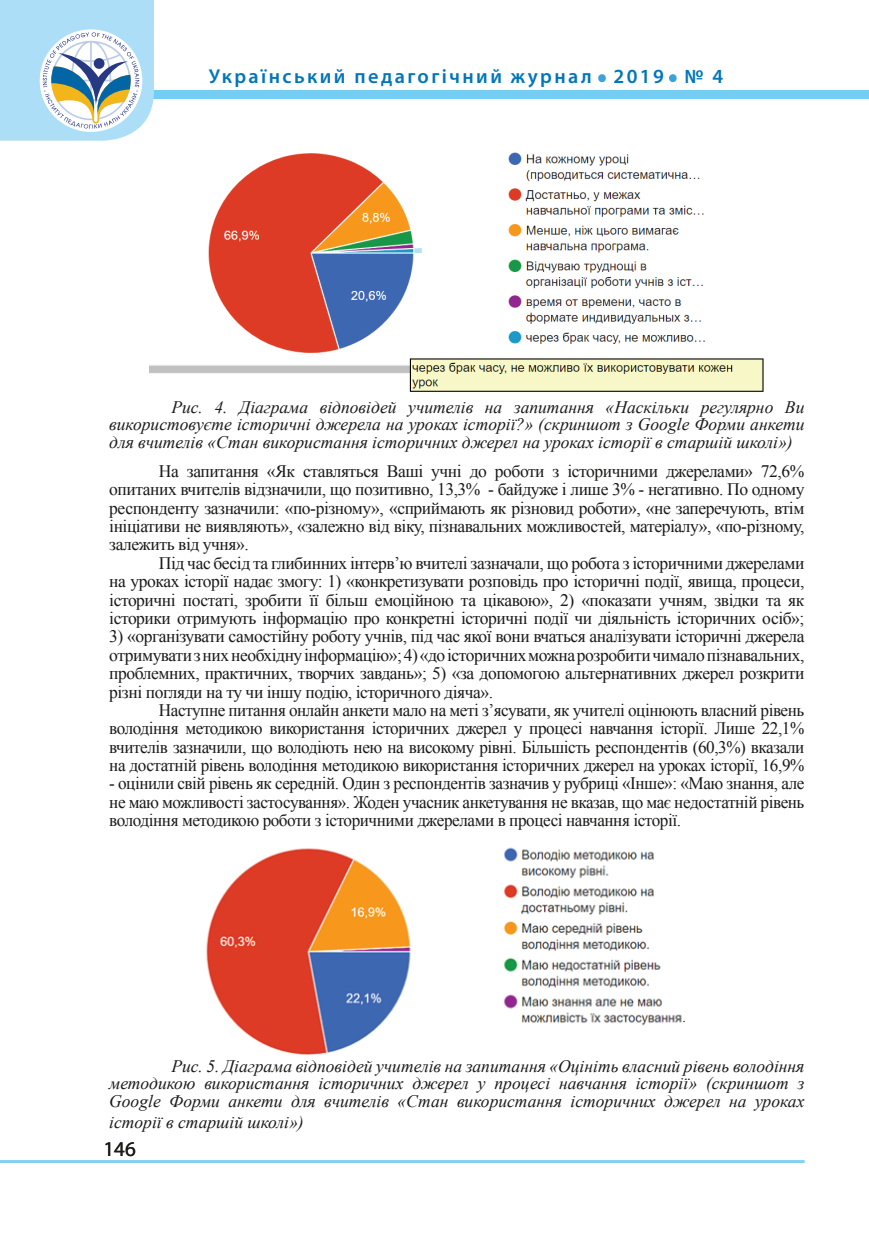
<style>
.page{position:relative;width:869px;height:1241px;background:#fff}
.page>*{position:absolute;margin:0;border:0;box-sizing:border-box;transform-origin:0 0}
.t1{font:600 50.4px "Myriad Pro";color:#3ca2da}
.t2{font:21px "Myriad Pro";color:#1a1a19}
.t3{font:600 20.12px "Myriad Pro";letter-spacing:.12em;color:#0076bb}
.Стиль_абзаца_1222222{font:17.5px/18.4px "Times New Roman";letter-spacing:-.025em;color:#1a1a19;text-align:justify}
.t4{font:italic 17.5px/17.5px "Times New Roman";color:#1a1a19;text-align:justify}
.t5{font:12.25px "Minion Pro";color:#1a1a19}
</style>
<div class="page">
<hr style="left:0;top:1159px;width:804px;height:3px;background:#82d0f4">
<div style="left:0;top:90px;width:868px;height:8px;background:#74cdf3"></div>
<svg style="left:0;top:0;width:154px;height:141px"></svg>
<img style="left:149px;top:152px;width:615px;height:240px">
<img style="left:206px;top:847px;width:476px;height:207px">
<p class="t3" style="left:208px;top:64px;width:384px">Український педагогічний журнал</p>
<h1 class="t1" style="left:595px;top:33px;width:13px">.</h1>
<p class="t3" style="left:613px;top:64px;width:52px">2019</p>
<h1 class="t1" style="left:666px;top:33px;width:13px">.</h1>
<p class="t3" style="left:684px;top:64px;width:40px">№ 4</p>
<p class="t4" style="left:109px;top:398px;width:696px;text-indent:62px">Рис. 4. Діаграма відповідей учителів на запитання «Наскільки регулярно Ви використовуєте історичні джерела на уроках історії?» (скриншот з Google Форми анкети для вчителів «Стан використання історичних джерел на уроках історії в старшій школі»)</p>
<p class="Стиль_абзаца_1222222" style="left:109px;top:461px;width:696px;text-indent:50px">На запитання «Як ставляться Ваші учні до роботи з історичними джерелами» 72,6% опитаних вчителів відзначили, що позитивно, 13,3% ‑ байдуже і лише 3% ‑ негативно. По одному респонденту зазначили: «по-різному», «сприймають як різновид роботи», «не заперечують, втім ініціативи не виявляють», «залежно від віку, пізнавальних можливостей, матеріалу», «по-різному, залежить від учня».</p>
<p class="Стиль_абзаца_1222222" style="left:109px;top:553px;width:696px;text-indent:50px">Під час бесід та глибинних інтерв’ю вчителі зазначали, що робота з історичними джерелами на уроках історії надає змогу: 1) «конкретизувати розповідь про історичні події, явища, процеси, історичні постаті, зробити її більш емоційною та цікавою», 2) «показати учням, звідки та як історики отримують інформацію про конкретні історичні події чи діяльність історичних осіб»;</p>
<p class="Стиль_абзаца_1222222" style="left:109px;top:626px;width:696px">3) «організувати самостійну роботу учнів, під час якої вони вчаться аналізувати історичні джерела отримувати з них необхідну інформацію»; 4)«до історичних можна розробити чимало пізнавальних, проблемних, практичних, творчих завдань»; 5) «за допомогою альтернативних джерел розкрити різні погляди на ту чи іншу подію, історичного діяча».</p>
<p class="Стиль_абзаца_1222222" style="left:109px;top:700px;width:696px;text-indent:50px">Наступне питання онлайн анкети мало на меті з’ясувати, як учителі оцінюють власний рівень володіння методикою використання історичних джерел у процесі навчання історії. Лише 22,1% вчителів зазначили, що володіють нею на високому рівні. Більшість респондентів (60,3%) вказали на достатній рівень володіння методикою використання історичних джерел на уроках історії, 16,9% ‑ оцінили свій рівень як середній. Один з респондентів зазначив у рубриці «Інше»: «Маю знання, але не маю можливості застосування». Жоден учасник анкетування не вказав, що має недостатній рівень володіння методикою роботи з історичними джерелами в процесі навчання історії.</p>
<p class="t5" style="left:682px;top:1010px;width:4px">.</p>
<p class="t4" style="left:109px;top:1056px;width:696px;text-indent:62px">Рис. 5. Діаграма відповідей учителів на запитання «Оцініть власний рівень володіння методикою використання історичних джерел у процесі навчання історії» (скриншот з Google Форми анкети для вчителів «Стан використання історичних джерел на уроках</p>
<p class="t4" style="left:109px;top:1112px;width:196px">історії в старшій школі»)</p>
<p class="t2" style="left:103px;top:1135px;width:34px">146</p>
</div>
